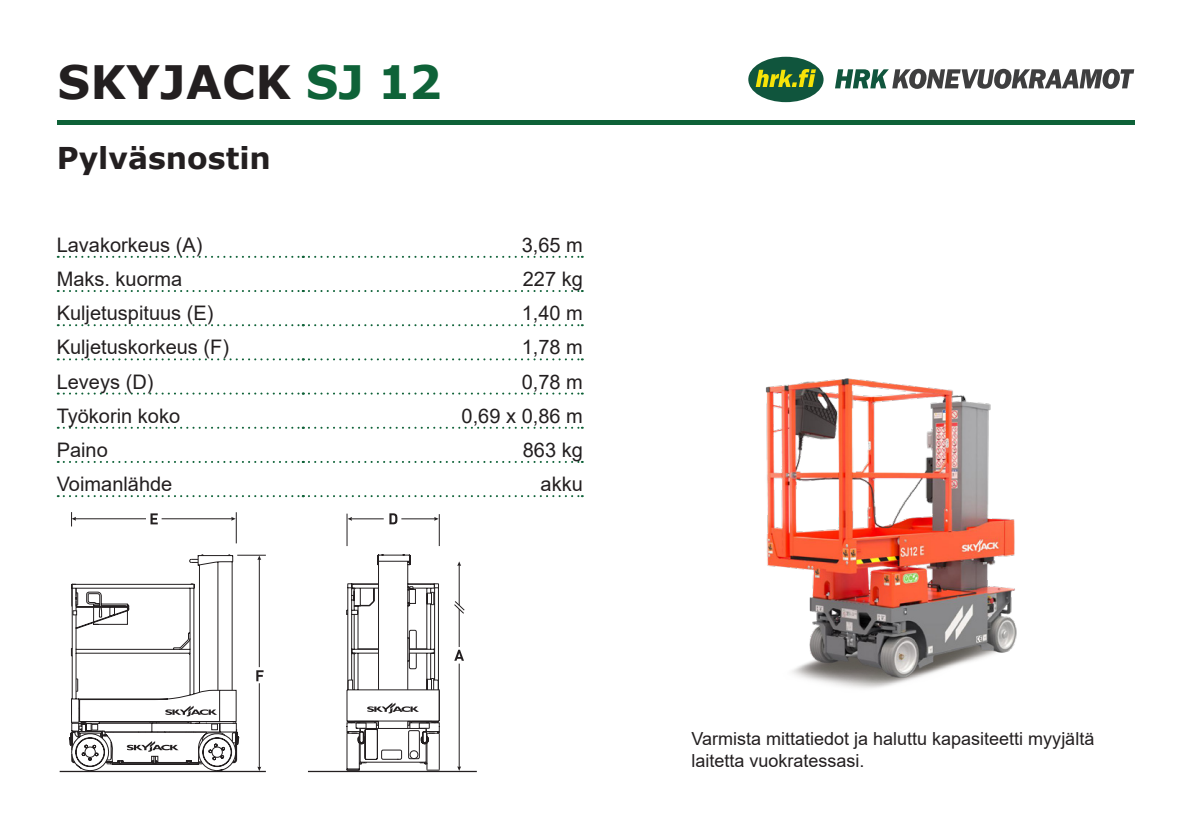
<style>
.page{position:relative;width:1191px;height:840px;background:#fff}
.page>*{position:absolute;margin:0;border:0;box-sizing:border-box;transform-origin:0 0}
.t1{font:700 46px "Verdana";letter-spacing:.005em;color:#231f20}
.t2{font:700 30px "Verdana";color:#231f20}
.HRK_Table_Data_5mm{font:20px "Arial";color:#231f20}
.t3{font:18px/21.6px "Arial";color:#231f20}
.s1{color:#0e6238}
</style>
<div class="page">
<svg style="left:346px;top:554px;width:94px;height:216px"></svg>
<hr style="left:60px;top:770px;width:206px;height:1px;background:#231f20">
<hr style="left:308px;top:770px;width:169px;height:1px;background:#231f20">
<hr style="left:74px;top:518px;width:158px;height:1px;background:#231f20">
<svg style="left:231px;top:516px;width:5px;height:4px"></svg>
<hr style="left:236px;top:512px;width:1px;height:31px;background:#231f20">
<svg style="left:71px;top:512px;width:5px;height:14px"></svg>
<svg style="left:150px;top:513px;width:8px;height:11px"></svg>
<hr style="left:459px;top:608px;width:1px;height:160px;background:#231f20">
<hr style="left:459px;top:564px;width:1px;height:41px;background:#231f20">
<svg style="left:457px;top:765px;width:4px;height:5px"></svg>
<svg style="left:454px;top:600px;width:11px;height:14px"></svg>
<svg style="left:454px;top:649px;width:10px;height:11px"></svg>
<hr style="left:439px;top:514px;width:1px;height:31px;background:#231f20">
<hr style="left:352px;top:518px;width:83px;height:1px;background:#231f20">
<svg style="left:347px;top:516px;width:5px;height:4px"></svg>
<svg style="left:434px;top:516px;width:5px;height:4px"></svg>
<hr style="left:346px;top:513px;width:1px;height:32px;background:#231f20">
<div style="left:384px;top:509px;width:17px;height:18px;background:#fff"></div>
<svg style="left:389px;top:513px;width:8px;height:11px"></svg>
<svg style="left:69px;top:554px;width:197px;height:217px"></svg>
<svg style="left:58px;top:256px;width:525px;height:2px"></svg>
<svg style="left:58px;top:290px;width:525px;height:2px"></svg>
<svg style="left:58px;top:324px;width:525px;height:2px"></svg>
<svg style="left:58px;top:358px;width:525px;height:2px"></svg>
<svg style="left:58px;top:392px;width:525px;height:2px"></svg>
<svg style="left:58px;top:426px;width:525px;height:2px"></svg>
<svg style="left:58px;top:460px;width:525px;height:2px"></svg>
<svg style="left:58px;top:495px;width:525px;height:2px"></svg>
<img style="left:765px;top:378px;width:252px;height:311px">
<hr style="left:57px;top:120px;width:1077px;height:4px;background:#0e6238">
<svg style="left:835px;top:69px;width:299px;height:20px"></svg>
<div style="left:748px;top:57px;width:75px;height:45px;background:#10553d;border-radius:50%"></div>
<svg style="left:755px;top:69px;width:61px;height:18px"></svg>
<p class="t1" style="left:58px;top:50px;width:386px">SKYJACK <span class="s1">SJ 12</span></p>
<p class="t2" style="left:57px;top:137px;width:216px">Pylväsnostin</p>
<p class="HRK_Table_Data_5mm" style="left:57px;top:231px;width:147px">Lavakorkeus (A)</p>
<p class="HRK_Table_Data_5mm" style="left:521px;top:231px;width:63px">3,65 m</p>
<p class="HRK_Table_Data_5mm" style="left:57px;top:265px;width:127px">Maks. kuorma</p>
<p class="HRK_Table_Data_5mm" style="left:523px;top:265px;width:62px">227 kg</p>
<p class="HRK_Table_Data_5mm" style="left:57px;top:299px;width:158px">Kuljetuspituus (E)</p>
<p class="HRK_Table_Data_5mm" style="left:521px;top:299px;width:63px">1,40 m</p>
<p class="HRK_Table_Data_5mm" style="left:57px;top:333px;width:174px">Kuljetuskorkeus (F)</p>
<p class="HRK_Table_Data_5mm" style="left:521px;top:333px;width:63px">1,78 m</p>
<p class="HRK_Table_Data_5mm" style="left:57px;top:367px;width:98px">Leveys (D)</p>
<p class="HRK_Table_Data_5mm" style="left:521px;top:367px;width:63px">0,78 m</p>
<p class="HRK_Table_Data_5mm" style="left:57px;top:401px;width:125px">Työkorin koko</p>
<p class="HRK_Table_Data_5mm" style="left:461px;top:401px;width:123px">0,69 x 0,86 m</p>
<p class="HRK_Table_Data_5mm" style="left:57px;top:436px;width:53px">Paino</p>
<p class="HRK_Table_Data_5mm" style="left:523px;top:436px;width:62px">863 kg</p>
<p class="HRK_Table_Data_5mm" style="left:57px;top:470px;width:117px">Voimanlähde</p>
<p class="HRK_Table_Data_5mm" style="left:540px;top:470px;width:44px">akku</p>
<p class="t3" style="left:691px;top:727px;width:404px">Varmista mittatiedot ja haluttu kapasiteetti myyjältä laitetta vuokratessasi.</p>
</div>
